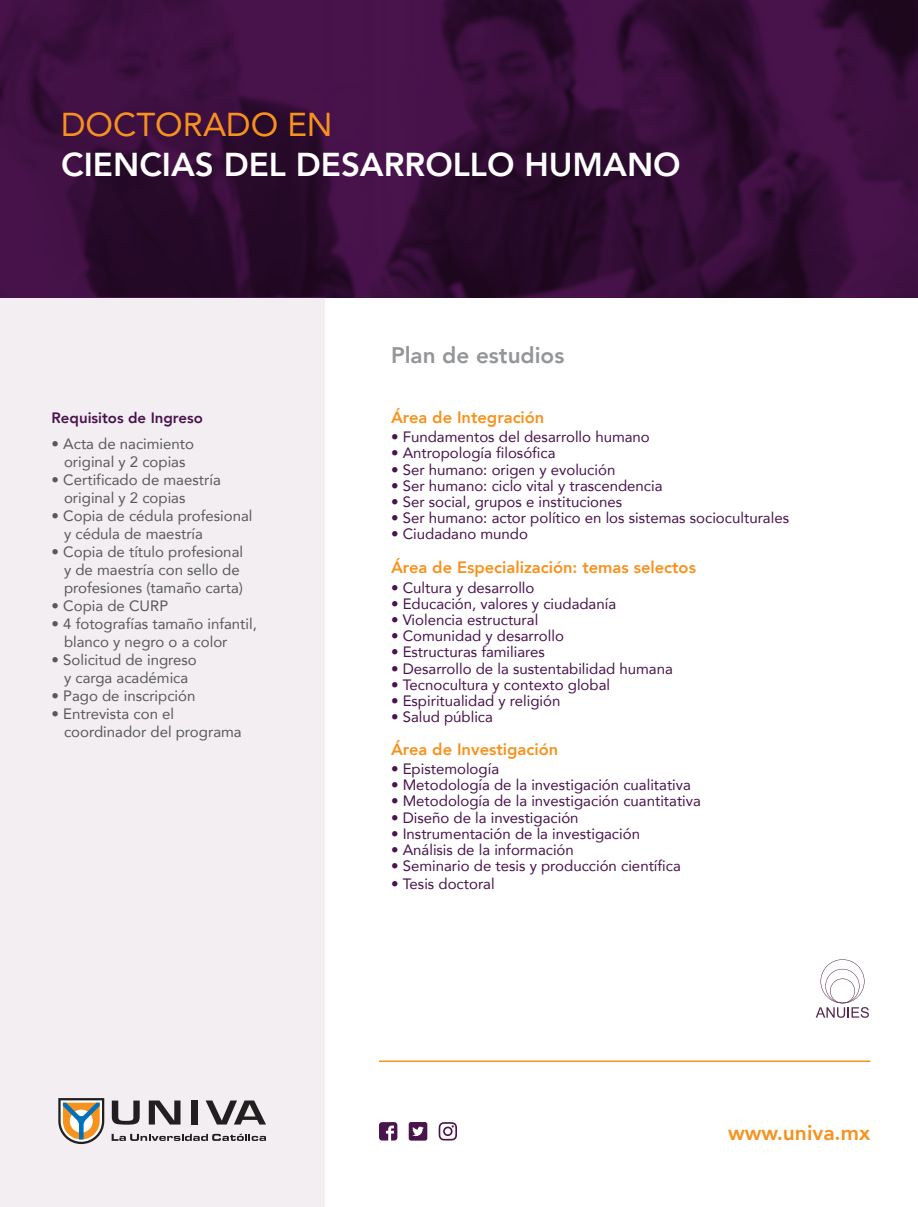
<style>
.page{position:relative;width:918px;height:1207px;background:#fff}
.page>*{position:absolute;margin:0;border:0;box-sizing:border-box;transform-origin:0 0}
.t1{font:800 33px "Avenir";color:#fff}
.t2{font:33px "Avenir";color:#f7921e}
.t3{font:800 22.5px "Avenir";color:#939598}
.t4{font:800 21px "Avenir";color:#f7921e}
.t5{font:800 16.5px "Avenir";color:#f7921e}
.t6{font:15px "Avenir";color:#49134c}
.t7{font:15px/18px "Avenir";color:#58595b}
.t8{font:800 15px "Avenir";color:#49134c}
</style>
<div class="page">
<div style="left:0;top:298px;width:324px;height:908px;background:#f2eef2"></div>
<hr style="left:379px;top:1060px;width:491px;height:1px;background:#f7921e">
<svg style="left:112px;top:1100px;width:28px;height:24px"></svg>
<svg style="left:206px;top:1100px;width:60px;height:24px"></svg>
<svg style="left:149px;top:1100px;width:32px;height:24px"></svg>
<div style="left:191px;top:1100px;width:6px;height:24px;background:#231f20"></div>
<svg style="left:112px;top:1133px;width:154px;height:7px"></svg>
<svg style="left:58px;top:1098px;width:46px;height:45px;background:#b0a189"></svg>
<svg style="left:0;top:0;width:918px;height:298px;background:#370d39"></svg>
<svg style="left:816px;top:959px;width:53px;height:58px"></svg>
<svg style="left:379px;top:1122px;width:18px;height:18px"></svg>
<svg style="left:439px;top:1122px;width:18px;height:18px"></svg>
<svg style="left:409px;top:1122px;width:18px;height:18px"></svg>
<h1 class="t2" style="left:61px;top:98px;width:273px">DOCTORADO EN</h1>
<h1 class="t1" style="left:61px;top:139px;width:621px">CIENCIAS DEL DESARROLLO HUMANO</h1>
<p class="t8" style="left:52px;top:406px;width:153px">Requisitos de Ingreso</p>
<p class="t7" style="left:52px;top:434px;width:144px;text-align:center">• Acta de nacimiento original y 2 copias</p>
<p class="t7" style="left:64px;top:470px;width:158px;text-indent:-13px">• Certificado de maestría original y 2 copias</p>
<p class="t7" style="left:64px;top:506px;width:190px;text-indent:-13px">• Copia de cédula profesional y cédula de maestría</p>
<p class="t7" style="left:64px;top:542px;width:181px;text-indent:-13px">• Copia de título profesional y de maestría con sello de profesiones (tamaño carta)</p>
<p class="t7" style="left:52px;top:596px;width:118px">• Copia de CURP</p>
<p class="t7" style="left:64px;top:614px;width:194px;text-indent:-13px">• 4 fotografías tamaño infantil, blanco y negro o a color</p>
<p class="t7" style="left:52px;top:650px;width:147px;text-align:center">• Solicitud de ingreso y carga académica</p>
<p class="t7" style="left:52px;top:686px;width:145px">• Pago de inscripción</p>
<p class="t7" style="left:64px;top:704px;width:179px;text-indent:-13px">• Entrevista con el coordinador del programa</p>
<h2 class="t3" style="left:391px;top:338px;width:175px">Plan de estudios</h2>
<p class="t5" style="left:391px;top:404px;width:155px">Área de Integración</p>
<p class="t6" style="left:391px;top:425px;width:260px">• Fundamentos del desarrollo humano</p>
<p class="t6" style="left:391px;top:441px;width:166px">• Antropología filosófica</p>
<p class="t6" style="left:391px;top:457px;width:226px">• Ser humano: origen y evolución</p>
<p class="t6" style="left:391px;top:473px;width:273px">• Ser humano: ciclo vital y trascendencia</p>
<p class="t6" style="left:391px;top:490px;width:233px">• Ser social, grupos e instituciones</p>
<p class="t6" style="left:391px;top:506px;width:400px">• Ser humano: actor político en los sistemas socioculturales</p>
<p class="t6" style="left:391px;top:522px;width:139px">• Ciudadano mundo</p>
<p class="t5" style="left:391px;top:554px;width:306px">Área de Especialización: temas selectos</p>
<p class="t6" style="left:391px;top:575px;width:145px">• Cultura y desarrollo</p>
<p class="t6" style="left:391px;top:591px;width:227px">• Educación, valores y ciudadanía</p>
<p class="t6" style="left:391px;top:607px;width:149px">• Violencia estructural</p>
<p class="t6" style="left:391px;top:624px;width:174px">• Comunidad y desarrollo</p>
<p class="t6" style="left:391px;top:640px;width:155px">• Estructuras familiares</p>
<p class="t6" style="left:391px;top:656px;width:283px">• Desarrollo de la sustentabilidad humana</p>
<p class="t6" style="left:391px;top:672px;width:221px">• Tecnocultura y contexto global</p>
<p class="t6" style="left:391px;top:688px;width:171px">• Espiritualidad y religión</p>
<p class="t6" style="left:391px;top:705px;width:103px">• Salud pública</p>
<p class="t5" style="left:391px;top:736px;width:169px">Área de Investigación</p>
<p class="t6" style="left:391px;top:756px;width:110px">• Epistemología</p>
<p class="t6" style="left:391px;top:772px;width:301px">• Metodología de la investigación cualitativa</p>
<p class="t6" style="left:391px;top:789px;width:311px">• Metodología de la investigación cuantitativa</p>
<p class="t6" style="left:391px;top:805px;width:189px">• Diseño de la investigación</p>
<p class="t6" style="left:391px;top:821px;width:251px">• Instrumentación de la investigación</p>
<p class="t6" style="left:391px;top:837px;width:184px">• Análisis de la información</p>
<p class="t6" style="left:391px;top:853px;width:291px">• Seminario de tesis y producción científica</p>
<p class="t6" style="left:391px;top:871px;width:105px">• Tesis doctoral</p>
<h3 class="t4" style="left:728px;top:1116px;width:144px">www.univa.mx</h3>
</div>
